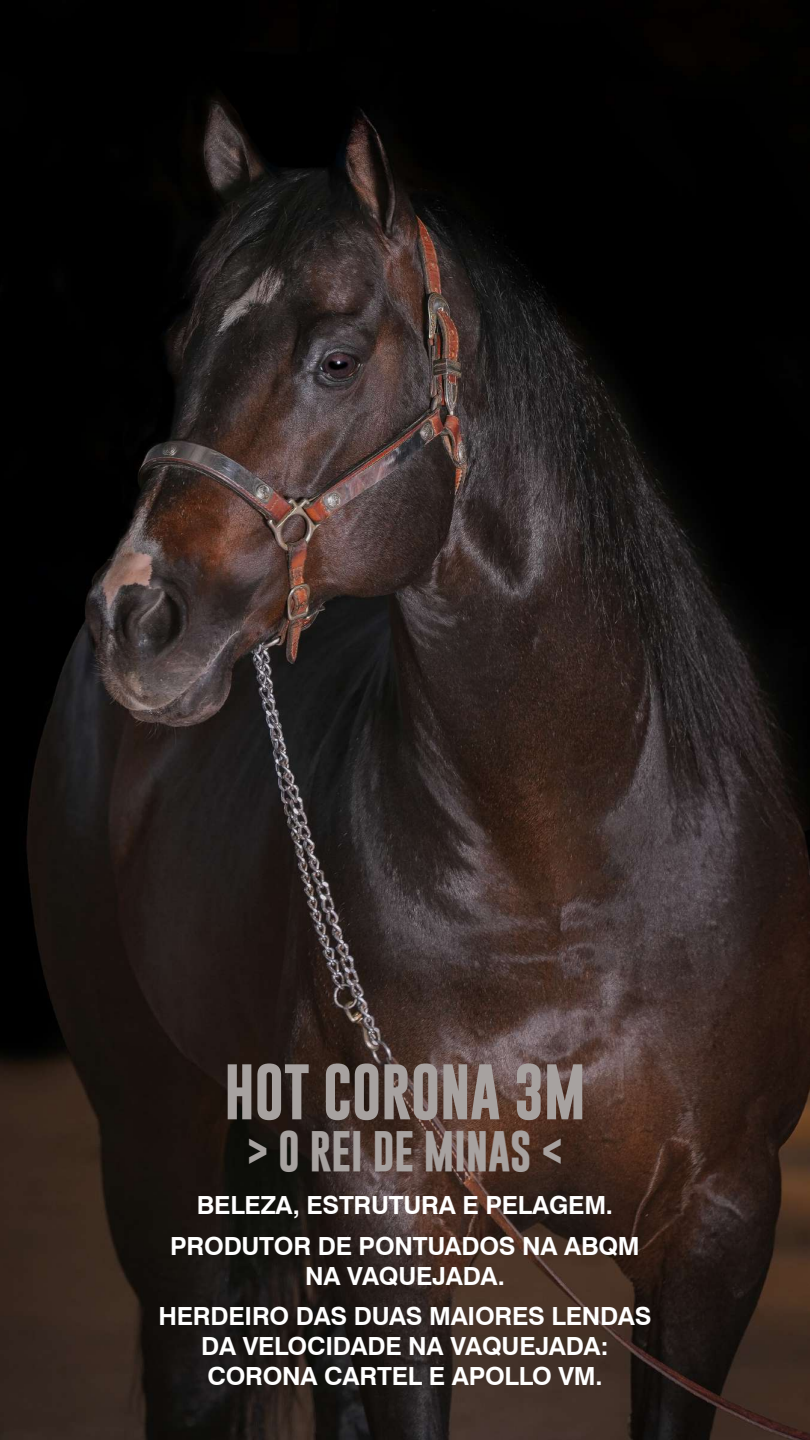
<style>
.page{position:relative;width:810px;height:1440px;background:#fff}
.page>*{position:absolute;margin:0;border:0;box-sizing:border-box;transform-origin:0 0}
.t1{font:700 56.25px "Gobold";letter-spacing:-.01em;color:#a7a2a0}
.t2{font:700 41.25px "Gobold";letter-spacing:-.01em;color:#a7a2a0}
.t3{font:700 25px/40.6px "Swiss 721 BT";letter-spacing:-.01em;color:#fff;text-align:center}
</style>
<div class="page">
<img style="left:0;top:0;width:810px;height:1440px">
<h1 class="t1" style="left:224px;top:1055px;width:363px">HOT CORONA 3M</h1>
<h2 class="t2" style="left:247px;top:1125px;width:318px">&gt; O REI DE MINAS &lt;</h2>
<p class="t3" style="left:170px;top:1185px;width:471px">BELEZA, ESTRUTURA E PELAGEM.<br>PRODUTOR DE PONTUADOS NA ABQM</p>
<p class="t3" style="left:159px;top:1255px;width:494px">NA VAQUEJADA.<br>HERDEIRO DAS DUAS MAIORES LENDAS</p>
<p class="t3" style="left:201px;top:1331px;width:409px;line-height:30px;text-align:left">DA VELOCIDADE NA VAQUEJADA:<br>CORONA CARTEL E APOLLO VM.</p>
</div>
